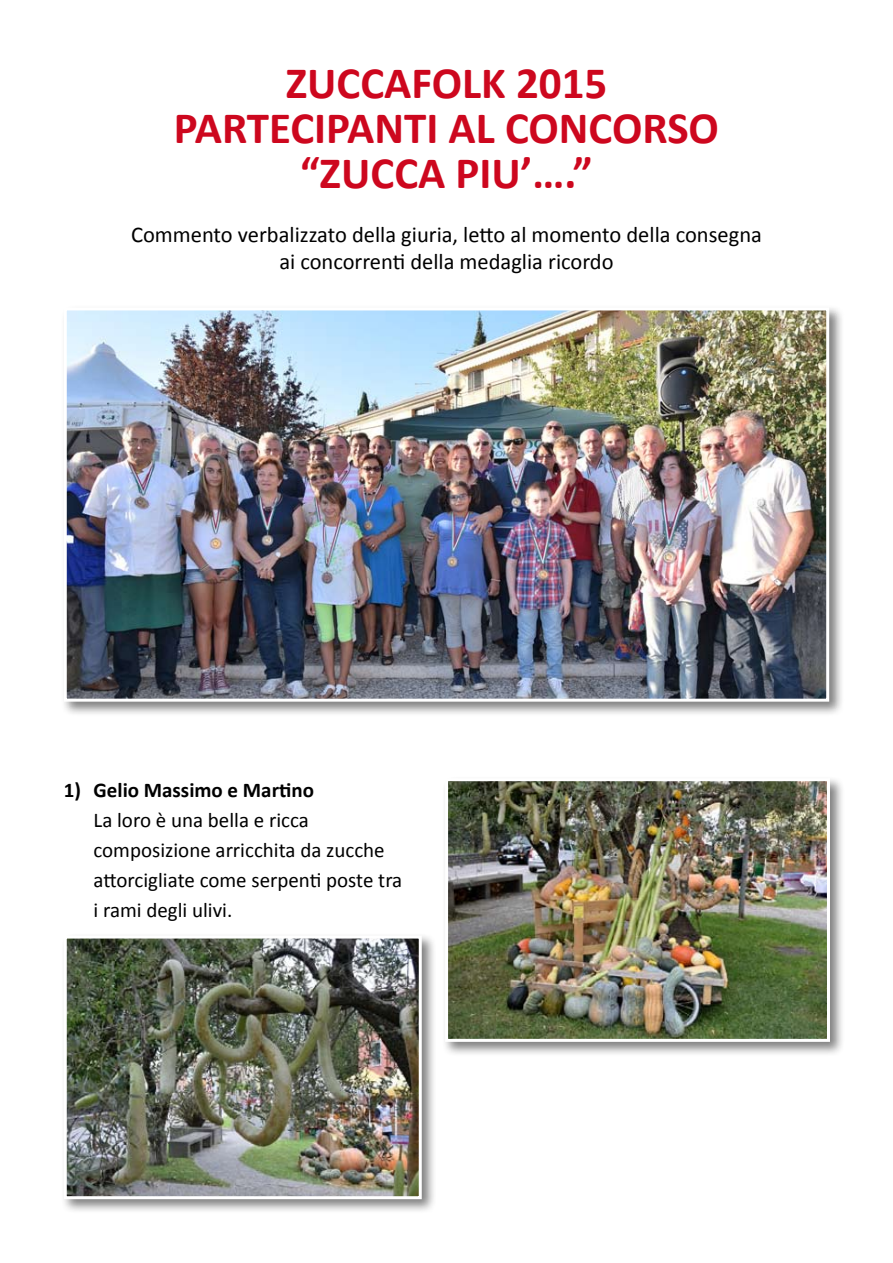
<style>
.page{position:relative;width:893px;height:1263px;background:#fff}
.page>*{position:absolute;margin:0;border:0;box-sizing:border-box;transform-origin:0 0}
.t1{font:700 45px/45px "Calibri";color:#cd071e;text-align:center}
.t2{font:22.5px/27px "Calibri";color:#000;text-align:center}
.t3{font:21px/30px "Calibri";color:#000}
.t4{font:700 21px "Calibri";color:#000}
</style>
<div class="page">
<div style="left:442px;top:775px;width:410px;height:289px;background:#000;opacity:.5"></div>
<img style="left:449px;top:782px;width:377px;height:256px">
<div style="left:445px;top:778px;width:385px;height:264px;border:3px solid #fff"></div>
<div style="left:60px;top:932px;width:383px;height:289px;background:#000;opacity:.5"></div>
<img style="left:68px;top:939px;width:350px;height:256px">
<div style="left:64px;top:935px;width:358px;height:264px;border:3px solid #fff"></div>
<div style="left:60px;top:304px;width:791px;height:419px;background:#000;opacity:.5"></div>
<img style="left:68px;top:311px;width:757px;height:387px">
<div style="left:64px;top:307px;width:765px;height:395px;border:3px solid #fff"></div>
<h1 class="t1" style="left:174px;top:60px;width:547px">ZUCCAFOLK 2015<br>PARTECIPANTI AL CONCORSO “ZUCCA PIU’….”</h1>
<p class="t2" style="left:131px;top:221px;width:632px">Commento verbalizzato della giuria, letto al momento della consegna ai concorrenti della medaglia ricordo</p>
<p class="t4" style="left:64px;top:776px;width:252px">1) Gelio Massimo e Martino</p>
<p class="t3" style="left:94px;top:805px;width:310px">La loro è una bella e ricca composizione arricchita da zucche attorcigliate come serpenti poste tra i rami degli ulivi.</p>
</div>
